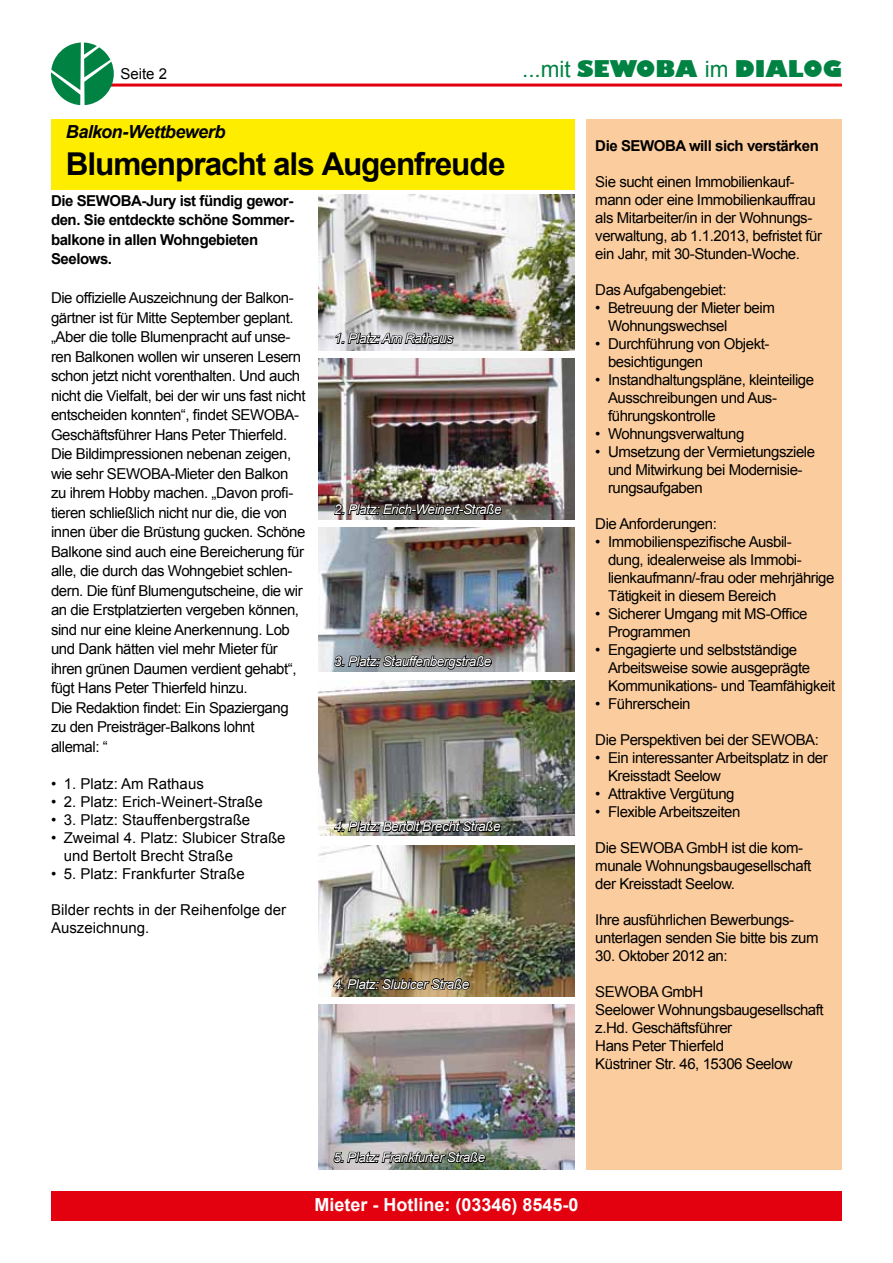
<style>
.page{position:relative;width:893px;height:1263px;background:#fff}
.page>*{position:absolute;margin:0;border:0;box-sizing:border-box;transform-origin:0 0}
.t1{font:700 31.5px "Arial";letter-spacing:-.035em;color:#000}
.t2{font:22.5px "Gilbert Ultra Bold Plain";color:#008243}
.t3{font:700 18px "Arial";color:#fff}
.t4{font:italic 700 18px "Arial";letter-spacing:-.03em;color:#000}
.t5{font:15px/18px "Arial";letter-spacing:-.03em;color:#000}
.t6{font:15px/18px "Arial";color:#000}
.t7{font:700 15px/19.5px "Arial";letter-spacing:-.03em;color:#000}
.t8{font:italic 13.5px "Arial";letter-spacing:-.03em;color:#fff}
.s1{font-family:"Arial"}
</style>
<div class="page">
<hr style="left:98px;top:84px;width:744px;height:3px;background:#e3000f">
<svg style="left:51px;top:43px;width:63px;height:62px"></svg>
<div style="left:51px;top:1191px;width:791px;height:29px;background:#e3000f"></div>
<div style="left:51px;top:119px;width:523px;height:70px;background:#ffed00"></div>
<div style="left:587px;top:119px;width:255px;height:1050px;background:#fbcc9d"></div>
<img style="left:319px;top:195px;width:255px;height:155px">
<img style="left:319px;top:359px;width:255px;height:160px">
<img style="left:319px;top:527px;width:255px;height:144px">
<img style="left:319px;top:680px;width:255px;height:156px">
<img style="left:319px;top:845px;width:255px;height:151px">
<img style="left:319px;top:1004px;width:255px;height:165px">
<svg style="left:334px;top:324px;width:120px;height:21px;background:#808081"></svg>
<img style="left:333px;top:453px;width:170px;height:120px">
<svg style="left:334px;top:653px;width:159px;height:18px;background:#585a5c"></svg>
<img style="left:333px;top:819px;width:169px;height:14px">
<svg style="left:332px;top:976px;width:138px;height:15px;background:#4d432e"></svg>
<svg style="left:333px;top:1150px;width:153px;height:14px;background:#535450"></svg>
<p class="t5" style="left:120px;top:65px;width:48px">Seite 2</p>
<h2 class="t2" style="left:522px;top:55px;width:321px"><span class="s1">...mit</span> SEWOBA <span class="s1">im</span> DIALOG</h2>
<p class="t4" style="left:66px;top:120px;width:161px">Balkon-Wettbewerb</p>
<h1 class="t1" style="left:66px;top:144px;width:441px">Blumenpracht als Augenfreude</h1>
<p class="t7" style="left:51px;top:191px;width:245px">Die SEWOBA-Jury ist fündig gewor&shy;den. Sie entdeckte schöne Sommer&shy;balkone in allen Wohngebieten<br>Seelows.</p>
<p class="t5" style="left:51px;top:288px;width:256px;line-height:19.5px">Die offizielle Auszeichnung der Balkon&shy;gärtner ist für Mitte September geplant. „Aber die tolle Blumenpracht auf unse&shy;ren Balkonen wollen wir unseren Lesern schon jetzt nicht vorenthalten. Und auch nicht die Vielfalt, bei der wir uns fast nicht entscheiden konnten“, findet SEWOBA-Geschäftsführer Hans Peter Thierfeld.<br>Die Bildimpressionen nebenan zeigen, wie sehr SEWOBA-Mieter den Balkon zu ihrem Hobby machen. „Davon profi&shy;tieren schließlich nicht nur die, die von innen über die Brüstung gucken. Schöne Balkone sind auch eine Bereicherung für alle, die durch das Wohngebiet schlen&shy;dern. Die fünf Blumengutscheine, die wir an die Erstplatzierten vergeben können, sind nur eine kleine Anerkennung. Lob und Dank hätten viel mehr Mieter für ihren grünen Daumen verdient gehabt“, fügt Hans Peter Thierfeld hinzu.<br>Die Redaktion findet: Ein Spaziergang zu den Preisträger-Balkons lohnt allemal: “</p>
<p class="t6" style="left:51px;top:775px;width:154px">• 1. Platz: Am Rathaus</p>
<p class="t6" style="left:51px;top:793px;width:213px">• 2. Platz: Erich-Weinert-Straße</p>
<p class="t6" style="left:51px;top:811px;width:201px">• 3. Platz: Stauffenbergstraße</p>
<p class="t6" style="left:64px;top:829px;width:223px;text-indent:-13px">• Zweimal 4. Platz: Slubicer Straße und Bertolt Brecht Straße</p>
<p class="t6" style="left:51px;top:865px;width:195px">• 5. Platz: Frankfurter Straße</p>
<p class="t6" style="left:51px;top:901px;width:237px">Bilder rechts in der Reihenfolge der<br>Auszeichnung.</p>
<p class="t8" style="left:334px;top:330px;width:120px">1. Platz: Am Rathaus</p>
<p class="t8" style="left:334px;top:501px;width:169px">2. Platz: Erich-Weinert-Straße</p>
<p class="t8" style="left:334px;top:653px;width:159px">3. Platz: Stauffenbergstraße</p>
<p class="t8" style="left:334px;top:818px;width:168px">4. Platz: Bertolt Brecht Straße</p>
<p class="t8" style="left:333px;top:975px;width:137px">4. Platz: Slubicer Straße</p>
<p class="t7" style="left:595px;top:137px;width:225px">Die SEWOBA will sich verstärken</p>
<p class="t5" style="left:595px;top:173px;width:228px">Sie sucht einen Immobilienkauf&shy;mann oder eine Immobilienkauffrau als Mitarbeiter/in in der Wohnungs&shy;verwaltung, ab 1.1.2013, befristet für ein Jahr, mit 30-Stunden-Woche.</p>
<p class="t5" style="left:595px;top:281px;width:133px">Das Aufgabengebiet:</p>
<p class="t5" style="left:608px;top:299px;width:168px;text-indent:-13px">• Betreuung der Mieter beim<br>Wohnungswechsel</p>
<p class="t5" style="left:608px;top:335px;width:163px;text-indent:-13px">• Durchführung von Objekt&shy;besichtigungen</p>
<p class="t5" style="left:608px;top:371px;width:208px;text-indent:-13px">• Instandhaltungspläne, kleinteilige<br>Ausschreibungen und Aus&shy;führungskontrolle</p>
<p class="t5" style="left:595px;top:425px;width:151px">• Wohnungsverwaltung</p>
<p class="t5" style="left:608px;top:443px;width:209px;text-indent:-13px">• Umsetzung der Vermietungsziele und Mitwirkung bei Modernisie&shy;rungsaufgaben</p>
<p class="t5" style="left:595px;top:515px;width:123px">Die Anforderungen:</p>
<p class="t5" style="left:608px;top:533px;width:228px;text-indent:-13px">• Immobilienspezifische Ausbil-<br>dung, idealerweise als Immobi&shy;lienkaufmann/-frau oder mehrjährige Tätigkeit in diesem Bereich</p>
<p class="t5" style="left:608px;top:605px;width:201px;text-indent:-13px">• Sicherer Umgang mit MS-Office<br>Programmen</p>
<p class="t5" style="left:608px;top:641px;width:229px;text-indent:-13px">• Engagierte und selbstständige<br>Arbeitsweise sowie ausgeprägte<br>Kommunikations- und Teamfähigkeit</p>
<p class="t5" style="left:595px;top:695px;width:97px">• Führerschein</p>
<p class="t5" style="left:595px;top:731px;width:225px">Die Perspektiven bei der SEWOBA:</p>
<p class="t5" style="left:608px;top:749px;width:221px;text-indent:-13px">• Ein interessanter Arbeitsplatz in der<br>Kreisstadt Seelow</p>
<p class="t5" style="left:595px;top:785px;width:141px">• Attraktive Vergütung</p>
<p class="t5" style="left:595px;top:803px;width:147px">• Flexible Arbeitszeiten</p>
<p class="t5" style="left:595px;top:839px;width:217px">Die SEWOBA GmbH ist die kom&shy;munale Wohnungsbaugesellschaft der Kreisstadt Seelow.</p>
<p class="t5" style="left:595px;top:911px;width:225px">Ihre ausführlichen Bewerbungs&shy;unterlagen senden Sie bitte bis zum</p>
<p class="t5" style="left:595px;top:947px;width:134px">30. Oktober 2012 an:</p>
<p class="t5" style="left:595px;top:983px;width:230px">SEWOBA GmbH<br>Seelower Wohnungsbaugesellschaft z.Hd. Geschäftsführer<br>Hans Peter Thierfeld<br>Küstriner Str. 46, 15306 Seelow</p>
<p class="t8" style="left:333px;top:1149px;width:153px">5. Platz: Frankfurter Straße</p>
<p class="t3" style="left:314px;top:1193px;width:266px">Mieter - Hotline: (03346) 8545-0</p>
</div>
